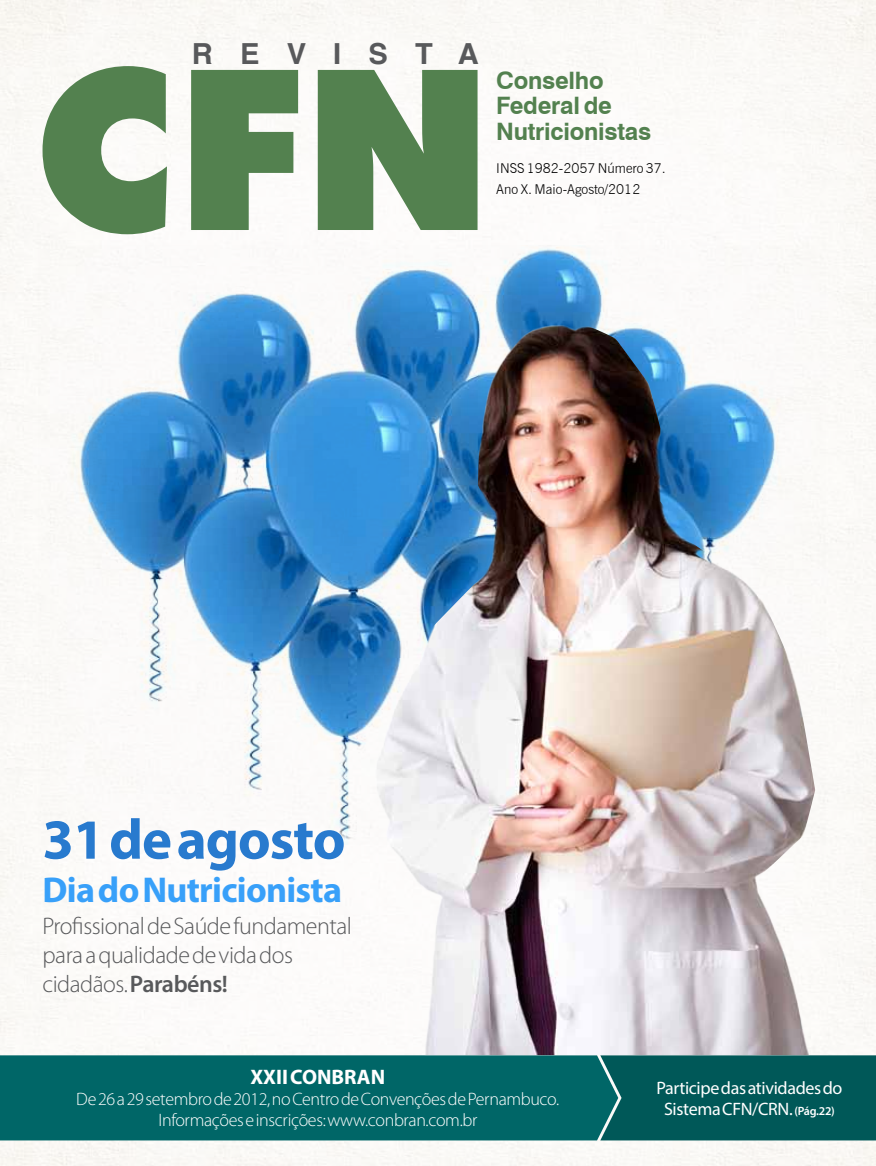
<style>
.page{position:relative;width:876px;height:1166px;background:#fff}
.page>*{position:absolute;margin:0;border:0;box-sizing:border-box;transform-origin:0 0}
.t1{font:700 57px "Myriad Pro";letter-spacing:-.02em;color:#287ace}
.t2{font:700 36px "Myriad Pro";letter-spacing:-.02em;color:#38a0f9}
.t3{font:700 28.95px "Helvetica";letter-spacing:.94em;color:#58595b}
.t4{font:300 24px/28.8px "Myriad Pro";letter-spacing:-.02em;color:#58595b}
.t5{font:700 24px/25.5px "Swiss 721 BT";letter-spacing:-.01em;color:#53814f}
.t6{font:700 21px "Myriad Pro";color:#fff}
.t7{font:300 18px/21px "Myriad Pro";letter-spacing:-.02em;color:#fff;text-align:center}
.t8{font:18px/21px "Myriad Pro";letter-spacing:-.02em;color:#fff;text-align:center}
.t9{font:300 13.5px/21px "News Gothic BT";color:#000}
.s1{font-weight:600}
.s2{font-weight:600;font-size:12px}
</style>
<div class="page">
<div style="left:0;top:1054px;width:600px;height:86px;background:#006667"></div>
<div style="left:600px;top:1054px;width:276px;height:86px;background:#005858"></div>
<svg style="left:43px;top:66px;width:434px;height:168px;fill:#53814f"></svg>
<img style="left:39px;top:245px;width:787px;height:599px">
<img style="left:316px;top:320px;width:522px;height:734px">
<h3 class="t3" style="left:192px;top:31px;width:288px">REVISTA</h3>
<h3 class="t5" style="left:496px;top:67px;width:156px">Conselho<br>Federal de<br>Nutricionistas</h3>
<p class="t9" style="left:496px;top:157px;width:171px">INSS 1982-2057 Número 37.<br>Ano X. Maio-Agosto/2012</p>
<h1 class="t1" style="left:42px;top:802px;width:305px">31 de agosto</h1>
<h2 class="t2" style="left:42px;top:866px;width:301px">Dia do Nutricionista</h2>
<h3 class="t4" style="left:43px;top:911px;width:311px">Profissional de Saúde fundamental para a qualidade de vida dos cidadãos. <span class="s1">Parabéns!</span></h3>
<p class="t6" style="left:251px;top:1063px;width:136px">XXII Conbran</p>
<p class="t7" style="left:76px;top:1088px;width:484px">De 26 a 29 setembro de 2012, no Centro de Convenções de Pernambuco.<br>Informações e inscrições: www.conbran.com.br</p>
<p class="t8" style="left:656px;top:1076px;width:188px">Participe das atividades do<br>Sistema CFN/CRN. <span class="s2">(Pág.22)</span></p>
</div>
